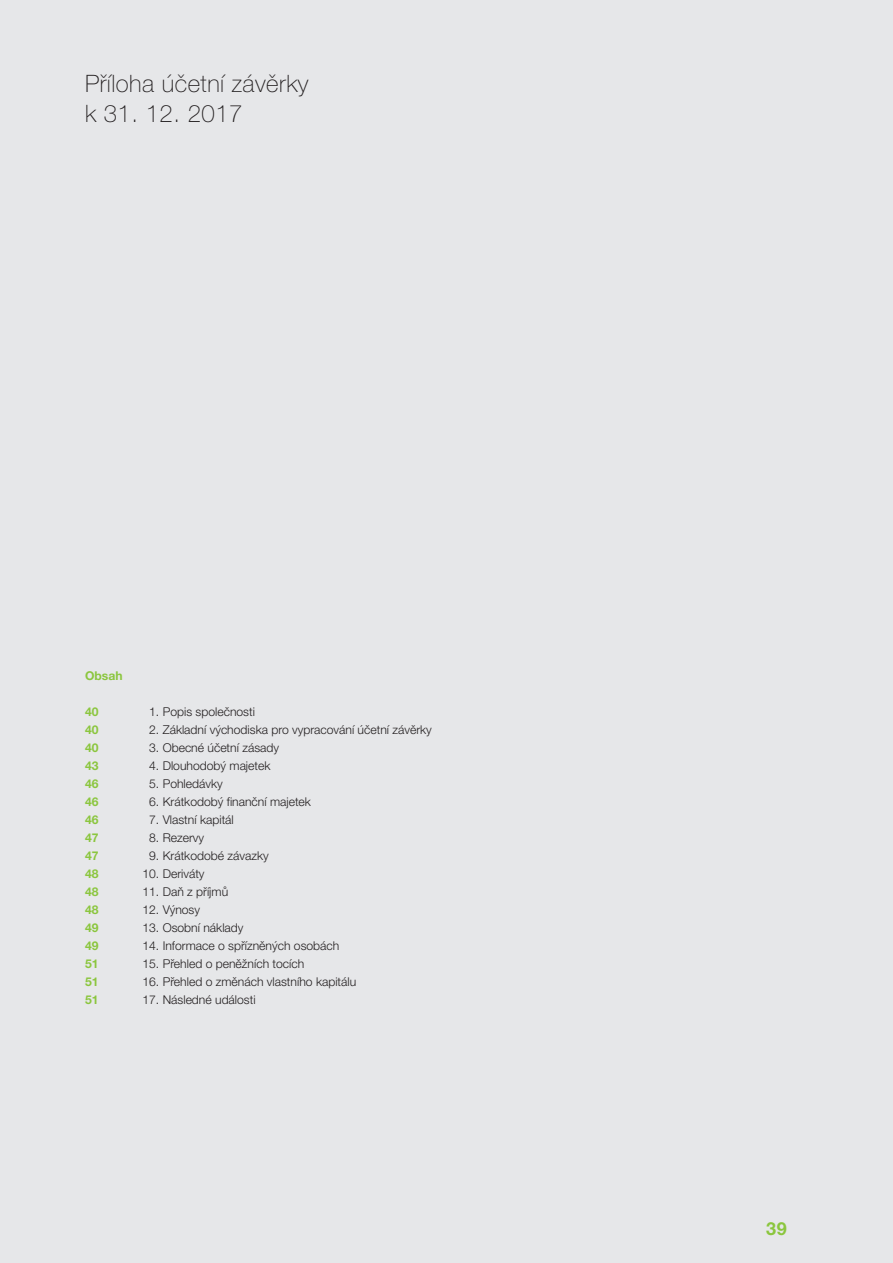
<style>
.page{position:relative;width:893px;height:1263px;background:#e6e7e9}
.page>*{position:absolute;margin:0;border:0;box-sizing:border-box;transform-origin:0 0}
.titl_1{font:100 24px/30px "Helvetica Neue LT Pro";letter-spacing:.02em;color:#231f20}
.t1{font:700 18px "Helvetica Neue LT Pro";color:#8bc63e}
.text_fin_bez_odsazen{font:300 12.15px "Helvetica Neue LT Pro";color:#231f20}
.text_fin_bez_odsazen-2{font:700 12.15px "Helvetica Neue LT Pro";color:#8bc63e}
.titl_2{font:700 12.15px "Helvetica Neue LT Pro";color:#8bc63e}
</style>
<div class="page">
<p class="titl_1" style="left:85px;top:68px;width:225px">Příloha účetní závěrky k 31. 12. 2017</p>
<p class="titl_2" style="left:85px;top:668px;width:39px">Obsah</p>
<p class="text_fin_bez_odsazen-2" style="left:85px;top:704px;width:15px">40</p>
<p class="text_fin_bez_odsazen" style="left:149px;top:704px;width:107px">1. Popis společnosti</p>
<p class="text_fin_bez_odsazen-2" style="left:85px;top:722px;width:15px">40</p>
<p class="text_fin_bez_odsazen" style="left:149px;top:722px;width:284px">2. Základní východiska pro vypracování účetní závěrky</p>
<p class="text_fin_bez_odsazen-2" style="left:85px;top:740px;width:15px">40</p>
<p class="text_fin_bez_odsazen" style="left:149px;top:740px;width:131px">3. Obecné účetní zásady</p>
<p class="text_fin_bez_odsazen-2" style="left:85px;top:758px;width:15px">43</p>
<p class="text_fin_bez_odsazen" style="left:149px;top:758px;width:123px">4. Dlouhodobý majetek</p>
<p class="text_fin_bez_odsazen-2" style="left:85px;top:776px;width:15px">46</p>
<p class="text_fin_bez_odsazen" style="left:149px;top:776px;width:75px">5. Pohledávky</p>
<p class="text_fin_bez_odsazen-2" style="left:85px;top:794px;width:15px">46</p>
<p class="text_fin_bez_odsazen" style="left:149px;top:794px;width:163px">6. Krátkodobý finanční majetek</p>
<p class="text_fin_bez_odsazen-2" style="left:85px;top:812px;width:15px">46</p>
<p class="text_fin_bez_odsazen" style="left:149px;top:812px;width:86px">7. Vlastní kapitál</p>
<p class="text_fin_bez_odsazen-2" style="left:85px;top:830px;width:15px">47</p>
<p class="text_fin_bez_odsazen" style="left:149px;top:830px;width:56px">8. Rezervy</p>
<p class="text_fin_bez_odsazen-2" style="left:85px;top:848px;width:15px">47</p>
<p class="text_fin_bez_odsazen" style="left:149px;top:848px;width:121px">9. Krátkodobé závazky</p>
<p class="text_fin_bez_odsazen-2" style="left:85px;top:866px;width:15px">48</p>
<p class="text_fin_bez_odsazen" style="left:142px;top:866px;width:64px">10. Deriváty</p>
<p class="text_fin_bez_odsazen-2" style="left:85px;top:884px;width:15px">48</p>
<p class="text_fin_bez_odsazen" style="left:142px;top:884px;width:87px">11. Daň z příjmů</p>
<p class="text_fin_bez_odsazen-2" style="left:85px;top:902px;width:15px">48</p>
<p class="text_fin_bez_odsazen" style="left:142px;top:902px;width:59px">12. Výnosy</p>
<p class="text_fin_bez_odsazen-2" style="left:85px;top:920px;width:15px">49</p>
<p class="text_fin_bez_odsazen" style="left:142px;top:920px;width:103px">13. Osobní náklady</p>
<p class="text_fin_bez_odsazen-2" style="left:85px;top:938px;width:15px">49</p>
<p class="text_fin_bez_odsazen" style="left:142px;top:938px;width:198px">14. Informace o spřízněných osobách</p>
<p class="text_fin_bez_odsazen-2" style="left:85px;top:956px;width:15px">51</p>
<p class="text_fin_bez_odsazen" style="left:142px;top:956px;width:163px">15. Přehled o peněžních tocích</p>
<p class="text_fin_bez_odsazen-2" style="left:85px;top:974px;width:15px">51</p>
<p class="text_fin_bez_odsazen" style="left:142px;top:974px;width:215px">16. Přehled o změnách vlastního kapitálu</p>
<p class="text_fin_bez_odsazen-2" style="left:85px;top:992px;width:15px">51</p>
<p class="text_fin_bez_odsazen" style="left:142px;top:992px;width:115px">17. Následné události</p>
<h2 class="t1" style="left:766px;top:1218px;width:22px">39</h2>
</div>
